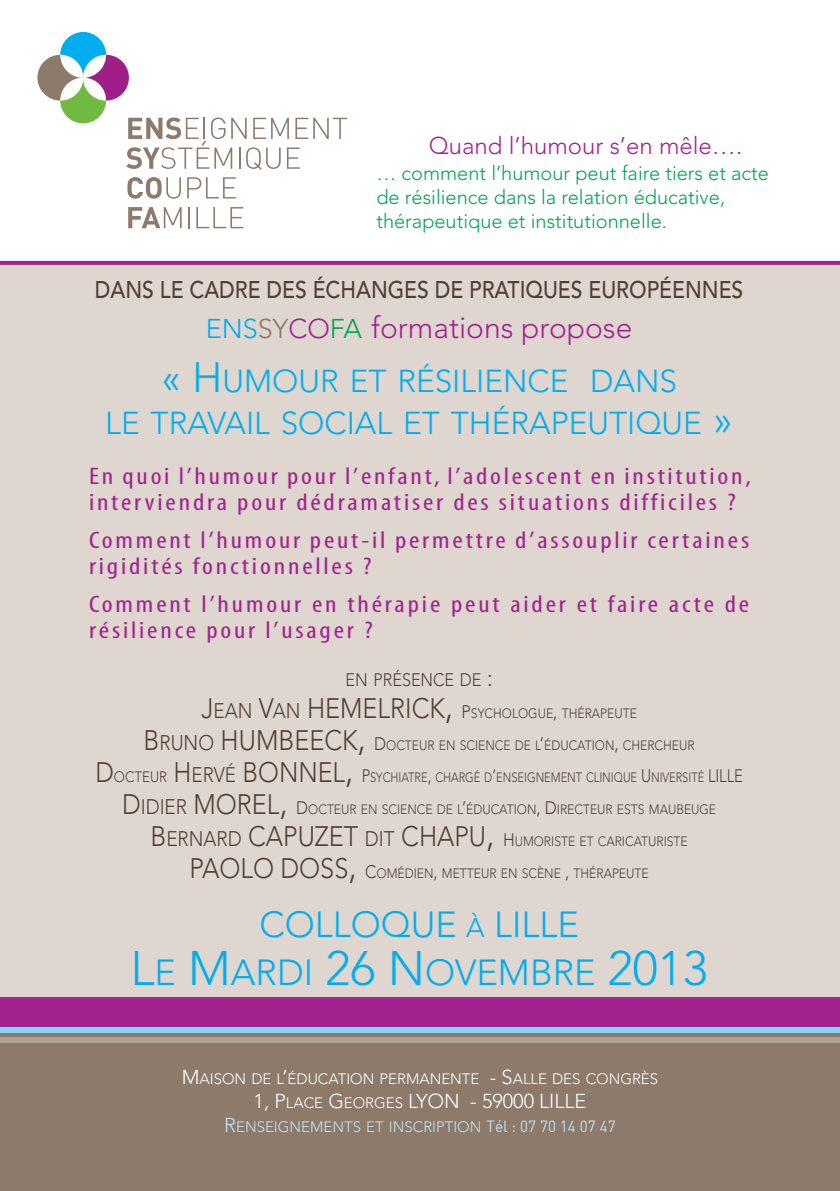
<style>
.page{position:relative;width:840px;height:1191px;background:#fff}
.page>*{position:absolute;margin:0;border:0;box-sizing:border-box;transform-origin:0 0}
.t1{font:300 36px/48px "Avenir";color:#00aeef;text-align:center}
.t2{font:300 31.6px/42px "Avenir";color:#00aeef;text-align:center}
.t3{font:300 30px "Avenir";color:#a2238e}
.t4{font:24px/26px "Myriad MM 400 wt 300 wd";letter-spacing:.1em;color:#a2238e;scale:1.18 1}
.t5{font:500 24px "Avenir";color:#504136;scale:.88 1}
.t6{font:300 24px "Avenir";color:#a2238e}
.t7{font:300 20px/24px "Avenir";color:#00a54f}
.t8{font:300 20px "Avenir";color:#fff}
.t9{font:300 18px "Avenir";color:#504136;scale:.9 1}
.t10{font:300 15px "Avenir";color:#fff}
.t11{font:300 15px "Avenir";color:#c3e0f4}
.t12{font:300 13.6px "Avenir";color:#504136;scale:.9 1}
.t13{font:300 13.6px "Avenir";color:#504136;scale:.82 1}
.s1{font-size:27px;color:#00aeef}
.s2{font-size:27px;color:#8d7a6b}
.s3{font-size:27px}
.s4{font-size:27px;color:#00a54f}
.s5{font-size:42px}
.s6{font-size:24px}
.s7{font-size:28px}
.s8{font-size:21px}
.s9{font-size:36px}
.s10{font-size:18px}
.s11{font-size:15px}
.s12{font-size:48px}
.s13{font-size:20px}
.s14{font-family:"DIN";font-weight:400;font-size:16px}
</style>
<div class="page">
<div style="left:0;top:1016px;width:839px;height:175px;background:#8d7a6b"></div>
<div style="left:0;top:264px;width:839px;height:738px;background:#dfd6d0"></div>
<svg style="left:0;top:261px;width:839px;height:4px;background:#a3278f"></svg>
<div style="left:0;top:997px;width:839px;height:33px;background:#a2238e"></div>
<div style="left:0;top:1026px;width:839px;height:6px;background:#82d5f7"></div>
<div style="left:0;top:1037px;width:839px;height:6px;background:#b0a195"></div>
<svg style="left:127px;top:177px;width:54px;height:22px"></svg>
<svg style="left:187px;top:177px;width:49px;height:21px"></svg>
<svg style="left:128px;top:207px;width:53px;height:21px"></svg>
<hr style="left:188px;top:207px;width:2px;height:21px;background:#8d7a6b">
<svg style="left:196px;top:207px;width:47px;height:21px"></svg>
<svg style="left:37px;top:32px;width:310px;height:138px"></svg>
<p class="t6" style="left:428px;top:136px;width:315px">Quand l’humour s’en mêle….</p>
<p class="t7" style="left:376px;top:163px;width:394px">… comment l’humour peut faire tiers et acte de résilience dans la relation éducative, thérapeutique et institutionnelle.</p>
<p class="t5" style="left:95px;top:280px;width:738px">DANS LE CADRE DES ÉCHANGES DE PRATIQUES EUROPÉENNES</p>
<p class="t3" style="left:206px;top:315px;width:428px"><span class="s1">ENS</span><span class="s2">SY</span><span class="s3">CO</span><span class="s4">FA</span> formations propose</p>
<h2 class="t2" style="left:105px;top:362px;width:628px"><span class="s5">« H</span>UMOUR ET RÉSILIENCE DANS<br>LE TRAVAIL SOCIAL ET THÉRAPEUTIQUE <span class="s5">»</span></h2>
<p class="t4" style="left:89px;top:465px;width:562px">En quoi l’humour pour l’enfant, l’adolescent en institution, interviendra pour dédramatiser des situations difficiles ?</p>
<p class="t4" style="left:89px;top:529px;width:560px">Comment l’humour peut-il permettre d’assouplir certaines rigidités fonctionnelles ?</p>
<p class="t4" style="left:89px;top:593px;width:560px">Comment l’humour en thérapie peut aider et faire acte de résilience pour l’usager ?</p>
<p class="t9" style="left:345px;top:672px;width:165px">EN PRÉSENCE DE <span class="s6">:</span></p>
<p class="t12" style="left:201px;top:707px;width:485px"><span class="s7">J</span><span class="s8">EAN</span> <span class="s7">V</span><span class="s8">AN</span> <span class="s7">HEMELRICK</span><span class="s9">,</span> <span class="s10">P</span>SYCHOLOGUE<span class="s10">,</span> THÉRAPEUTE</p>
<p class="t12" style="left:143px;top:739px;width:613px"><span class="s7">B</span><span class="s8">RUNO</span> <span class="s7">HUMBEECK</span><span class="s9">,</span> <span class="s10">D</span>OCTEUR EN SCIENCE DE L<span class="s10">’</span>ÉDUCATION<span class="s10">,</span> CHERCHEUR</p>
<p class="t13" style="left:95px;top:771px;width:790px"><span class="s7">D</span><span class="s11">OCTEUR</span> <span class="s7">H</span><span class="s8">ERVÉ</span> <span class="s7">BONNEL</span><span class="s9">,</span> <span class="s10">P</span>SYCHIATRE<span class="s10">,</span> CHARGÉ D<span class="s10">’</span>ENSEIGNEMENT CLINIQUE <span class="s10">U</span>NIVERSITÉ <span class="s10">LILLE</span></p>
<p class="t12" style="left:122px;top:803px;width:661px"><span class="s7">D</span><span class="s8">IDIER</span> <span class="s7">MOREL</span><span class="s9">,</span> <span class="s10">D</span>OCTEUR EN SCIENCE DE L<span class="s10">’</span>ÉDUCATION<span class="s10">, D</span>IRECTEUR ESTS MAUBEUGE</p>
<p class="t12" style="left:150px;top:835px;width:598px"><span class="s7">B</span><span class="s8">ERNARD</span> <span class="s7">CAPUZET</span> <span class="s8">DIT</span> <span class="s7">CHAPU</span><span class="s9">,</span> <span class="s10">H</span>UMORISTE ET CARICATURISTE</p>
<p class="t12" style="left:189px;top:867px;width:511px"><span class="s7">PAOLO DOSS</span><span class="s9">,</span> <span class="s10">C</span>OMÉDIEN<span class="s10">,</span> METTEUR EN SCÈNE <span class="s10">,</span> THÉRAPEUTE</p>
<h1 class="t1" style="left:130px;top:903px;width:578px">COLLOQUE <span class="s3">À</span> LILLE<br><span class="s12">L</span>E <span class="s12">M</span>ARDI <span class="s12">26 N</span>OVEMBRE <span class="s12">2013</span></h1>
<p class="t10" style="left:182px;top:1072px;width:477px"><span class="s13">M</span>AISON DE L<span class="s13">’</span>ÉDUCATION PERMANENTE <span class="s13">- S</span>ALLE DES CONGRÈS</p>
<p class="t8" style="left:253px;top:1093px;width:334px">1, P<span class="s11">LACE</span> G<span class="s11">EORGES</span> LYON - 59000 LILLE</p>
<p class="t11" style="left:224px;top:1120px;width:392px"><span class="s13">R</span>ENSEIGNEMENTS ET INSCRIPTION <span class="s14">Tél : 07 70 14 07 47</span></p>
</div>
